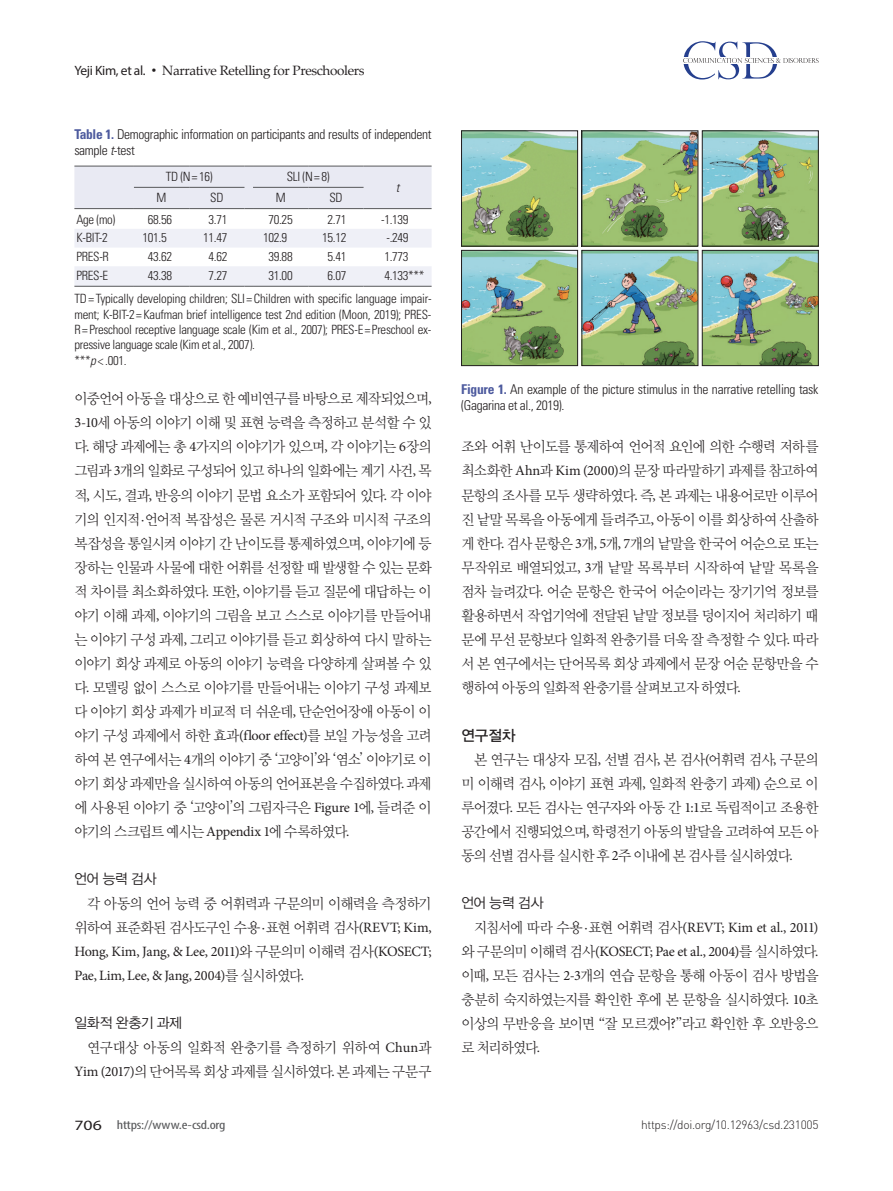
<style>
.page{position:relative;width:893px;height:1191px;background:#fff}
.page>*{position:absolute;margin:0;border:0;box-sizing:border-box;transform-origin:0 0}
.t1{font:15px "YDVYGO33";color:#231f20}
.t2{font:14.7px/24px "YDVY Mj O32";letter-spacing:-.055em;color:#231f20;text-align:justify;scale:.95 1}
.t3{font:14.7px/24px "YDVY Mj O32";letter-spacing:-.035em;color:#231f20;text-align:right;scale:.95 1}
.t4{font:14.25px/24px "Minion Pro";letter-spacing:-.015em;color:#231f20}
.t5{font:14.1px "YDVYGO32";letter-spacing:-.01em;color:#231f20}
.t6{font:300 condensed 13.5px/16.2px "Univers LT Std";letter-spacing:-.025em;color:#231f20}
.t7{font:13.5px "Palatino Linotype";letter-spacing:-.025em;color:#231f20}
.t8{font:300 condensed 12.75px/15.3px "Univers LT Std";letter-spacing:-.02em;color:#231f20}
.t9{font:condensed 12.75px "Myriad Pro";letter-spacing:-.015em;color:#57585a;scale:1.25 1}
.t10{font:italic 300 condensed 12.75px "Univers LT Std";color:#231f20}
.t11{font:300 12px "DIN Pro";letter-spacing:-.025em;color:#231f20}
.s1{font-family:"Myriad Pro"}
.s2{font-family:"Dotum"}
.s3{font-weight:700;color:#4d5a9e}
.s4{font-style:italic}
.s5{font-family:"Minion Pro";font-size:14.25px}
.s6{font-family:"Batang"}
.s7{font-family:"YDVY Mj O32";font-size:14.7px}
.s8{font-stretch:normal;font-size:14.25px;color:#231f20}
</style>
<div class="page">
<svg style="left:683px;top:41px;width:135px;height:38px"></svg>
<div style="left:74px;top:166px;width:358px;height:43px;background:#e9eaf3"></div>
<hr style="left:253px;top:208px;width:55px;height:1px;background:#57585a">
<hr style="left:308px;top:208px;width:56px;height:1px;background:#57585a">
<hr style="left:364px;top:208px;width:68px;height:1px;background:#57585a">
<svg style="left:74px;top:229px;width:358px;height:58px"></svg>
<hr style="left:253px;top:286px;width:55px;height:1px;background:#57585a">
<hr style="left:308px;top:286px;width:56px;height:1px;background:#57585a">
<hr style="left:364px;top:286px;width:68px;height:1px;background:#57585a">
<img style="left:463px;top:133px;width:113px;height:111px">
<div style="left:461px;top:131px;width:117px;height:115px;border:1px solid #231f20"></div>
<img style="left:584px;top:133px;width:112px;height:111px">
<img style="left:704px;top:133px;width:113px;height:111px">
<div style="left:702px;top:131px;width:117px;height:115px;border:1px solid #231f20"></div>
<img style="left:463px;top:252px;width:113px;height:112px">
<div style="left:461px;top:250px;width:117px;height:116px;border:1px solid #231f20"></div>
<img style="left:584px;top:252px;width:112px;height:112px">
<div style="left:582px;top:250px;width:116px;height:116px;border:1px solid #231f20"></div>
<img style="left:704px;top:252px;width:113px;height:112px">
<div style="left:702px;top:250px;width:117px;height:116px;border:1px solid #231f20"></div>
<p class="t7" style="left:74px;top:61px;width:292px"><span class="s1">Yeji Kim, et al.</span> <span class="s2">•</span> Narrative Retelling for Preschoolers</p>
<p class="t6" style="left:74px;top:126px;width:359px"><span class="s3">Table 1.</span> Demographic information on participants and results of independent sample <span class="s4">t</span>-test</p>
<p class="t8" style="left:166px;top:169px;width:48px">TD (N= 16)</p>
<p class="t8" style="left:287px;top:169px;width:44px">SLI (N= 8)</p>
<p class="t10" style="left:396px;top:179px;width:5px">t</p>
<p class="t8" style="left:157px;top:190px;width:11px">M</p>
<p class="t8" style="left:210px;top:190px;width:15px">SD</p>
<p class="t8" style="left:276px;top:190px;width:11px">M</p>
<p class="t8" style="left:329px;top:190px;width:15px">SD</p>
<p class="t8" style="left:77px;top:211px;width:40px">Age (mo)</p>
<p class="t8" style="left:148px;top:211px;width:26px">68.56</p>
<p class="t8" style="left:209px;top:211px;width:20px">3.71</p>
<p class="t8" style="left:268px;top:211px;width:26px">70.25</p>
<p class="t8" style="left:328px;top:211px;width:20px">2.71</p>
<p class="t8" style="left:381px;top:211px;width:29px">-1.139</p>
<p class="t8" style="left:77px;top:230px;width:33px">K-BIT-2</p>
<p class="t8" style="left:143px;top:230px;width:26px">101.5</p>
<p class="t8" style="left:203px;top:230px;width:26px">11.47</p>
<p class="t8" style="left:263px;top:230px;width:26px">102.9</p>
<p class="t8" style="left:322px;top:230px;width:26px">15.12</p>
<p class="t8" style="left:386px;top:230px;width:24px">-.249</p>
<p class="t8" style="left:77px;top:249px;width:34px">PRES-R</p>
<p class="t8" style="left:148px;top:249px;width:26px">43.62</p>
<p class="t8" style="left:209px;top:249px;width:20px">4.62</p>
<p class="t8" style="left:268px;top:249px;width:26px">39.88</p>
<p class="t8" style="left:328px;top:249px;width:20px">5.41</p>
<p class="t8" style="left:384px;top:249px;width:26px">1.773</p>
<p class="t8" style="left:77px;top:268px;width:33px">PRES-E</p>
<p class="t8" style="left:148px;top:268px;width:26px">43.38</p>
<p class="t8" style="left:209px;top:268px;width:20px">7.27</p>
<p class="t8" style="left:268px;top:268px;width:26px">31.00</p>
<p class="t8" style="left:328px;top:268px;width:20px">6.07</p>
<p class="t8" style="left:74px;top:263px;width:359px;line-height:23.7px;text-indent:310px">4.133***<br>TD = Typically developing children; SLI = Children with specific language impair-</p>
<p class="t8" style="left:74px;top:307px;width:358px">ment; K-BIT-2= Kaufman brief intelligence test 2nd edition (Moon, 2019); PRES-R= Preschool receptive language scale (Kim et al., 2007); PRES-E= Preschool ex&shy;pressive language scale (Kim et al., 2007).<br>***<span class="s4">p</span> &lt; .001.</p>
<p class="t2" style="left:74px;top:386px;width:377px">이중언어 아동을 대상으로 한 예비연구를 바탕으로 제작되었으며<span class="s5">, 3-10</span>세 아동의 이야기 이해 및 표현 능력을 측정하고 분석할 수 있 다<span class="s5">.</span> 해당 과제에는 총 <span class="s5">4</span>가지의 이야기가 있으며<span class="s5">,</span> 각 이야기는 <span class="s5">6</span>장의 그림과 <span class="s5">3</span>개의 일화로 구성되어 있고 하나의 일화에는 계기 사건<span class="s5">,</span> 목 적<span class="s5">,</span> 시도<span class="s5">,</span> 결과<span class="s5">,</span> 반응의 이야기 문법 요소가 포함되어 있다<span class="s5">.</span> 각 이야 기의 인지적<span class="s5">·</span>언어적 복잡성은 물론 거시적 구조와 미시적 구조의 복잡성을 통일시켜 이야기 간 난이도를 통제하였으며<span class="s5">,</span> 이야기에 등 장하는 인물과 사물에 대한 어휘를 선정할 때 발생할 수 있는 문화 적 차이를 최소화하였다<span class="s5">.</span> 또한<span class="s5">,</span> 이야기를 듣고 질문에 대답하는 이 야기 이해 과제<span class="s5">,</span> 이야기의 그림을 보고 스스로 이야기를 만들어내 는 이야기 구성 과제<span class="s5">,</span> 그리고 이야기를 듣고 회상하여 다시 말하는 이야기 회상 과제로 아동의 이야기 능력을 다양하게 살펴볼 수 있 다<span class="s5">.</span> 모델링 없이 스스로 이야기를 만들어내는 이야기 구성 과제보 다 이야기 회상 과제가 비교적 더 쉬운데<span class="s5">,</span> 단순언어장애 아동이 이 야기 구성 과제에서 하한 효과<span class="s5">(floor effect)</span>를 보일 가능성을 고려 하여 본 연구에서는 <span class="s5">4</span>개의 이야기 중 <span class="s6">‘</span>고양이<span class="s6">’</span>와 <span class="s6">‘</span>염소<span class="s6">’</span> 이야기로 이 야기 회상 과제만을 실시하여 아동의 언어표본을 수집하였다<span class="s5">.</span> 과제 에 사용된 이야기 중 <span class="s6">‘</span>고양이<span class="s6">’</span>의 그림자극은 <span class="s5">Figure 1</span>에<span class="s5">,</span> 들려준 이 야기의 스크립트 예시는 <span class="s5">Appendix 1</span>에 수록하였다<span class="s5">.</span></p>
<p class="t5" style="left:74px;top:869px;width:84px">언어 능력 검사</p>
<p class="t2" style="left:74px;top:890px;width:377px;text-align:right">각 아동의 언어 능력 중 어휘력과 구문의미 이해력을 측정하기 위하여 표준화된 검사도구인 수용<span class="s5">·</span>표현 어휘력 검사<span class="s5">(REVT; Kim,</span></p>
<p class="t4" style="left:74px;top:939px;width:359px">Hong, Kim, Jang, &amp; Lee, 2011)<span class="s7">와 구문의미 이해력 검사</span>(KOSECT;<br>Pae, Lim, Lee, &amp; Jang, 2004)<span class="s7">를 실시하였다</span>.</p>
<p class="t5" style="left:74px;top:1013px;width:109px">일화적 완충기 과제</p>
<p class="t3" style="left:74px;top:1034px;width:377px">연구대상 아동의 일화적 완충기를 측정하기 위하여 <span class="s5">Chun</span>과<br><span class="s5">Yim (2017)</span>의 단어목록 회상 과제를 실시하였다<span class="s5">.</span> 본 과제는 구문구</p>
<p class="t6" style="left:461px;top:381px;width:359px"><span class="s3">Figure 1.</span> An example of the picture stimulus in the narrative retelling task (Gagarina et al., 2019).</p>
<p class="t2" style="left:461px;top:434px;width:377px">조와 어휘 난이도를 통제하여 언어적 요인에 의한 수행력 저하를 최소화한 <span class="s5">Ahn</span>과 <span class="s5">Kim (2000)</span>의 문장 따라말하기 과제를 참고하여 문항의 조사를 모두 생략하였다<span class="s5">.</span> 즉<span class="s5">,</span> 본 과제는 내용어로만 이루어 진 낱말 목록을 아동에게 들려주고<span class="s5">,</span> 아동이 이를 회상하여 산출하 게 한다<span class="s5">.</span> 검사 문항은 <span class="s5">3</span>개<span class="s5">, 5</span>개<span class="s5">, 7</span>개의 낱말을 한국어 어순으로 또는 무작위로 배열되었고<span class="s5">, 3</span>개 낱말 목록부터 시작하여 낱말 목록을 점차 늘려갔다<span class="s5">.</span> 어순 문항은 한국어 어순이라는 장기기억 정보를 활용하면서 작업기억에 전달된 낱말 정보를 덩이지어 처리하기 때 문에 무선 문항보다 일화적 완충기를 더욱 잘 측정할 수 있다<span class="s5">.</span> 따라 서 본 연구에서는 단어목록 회상 과제에서 문장 어순 문항만을 수 행하여 아동의 일화적 완충기를 살펴보고자 하였다<span class="s5">.</span></p>
<p class="t1" style="left:461px;top:725px;width:55px">연구절차</p>
<p class="t2" style="left:461px;top:746px;width:377px;text-indent:13px">본 연구는 대상자 모집<span class="s5">,</span> 선별 검사<span class="s5">,</span> 본 검사<span class="s5">(</span>어휘력 검사<span class="s5">,</span> 구문의 미 이해력 검사<span class="s5">,</span> 이야기 표현 과제<span class="s5">,</span> 일화적 완충기 과제<span class="s5">)</span> 순으로 이 루어졌다<span class="s5">.</span> 모든 검사는 연구자와 아동 간 <span class="s5">1:1</span>로 독립적이고 조용한 공간에서 진행되었으며<span class="s5">,</span> 학령전기 아동의 발달을 고려하여 모든 아 동의 선별 검사를 실시한 후 <span class="s5">2</span>주 이내에 본 검사를 실시하였다<span class="s5">.</span></p>
<p class="t5" style="left:461px;top:893px;width:84px">언어 능력 검사</p>
<p class="t4" style="left:461px;top:915px;width:359px;text-align:right"><span class="s7">지침서에 따라 수용</span>·<span class="s7">표현 어휘력 검사</span>(REVT; Kim et al., 2011) <span class="s7">와 구문의미 이해력 검사</span>(KOSECT; Pae et al., 2004)<span class="s7">를 실시하였다</span>.</p>
<p class="t2" style="left:461px;top:962px;width:377px">이때<span class="s5">,</span> 모든 검사는 <span class="s5">2-3</span>개의 연습 문항을 통해 아동이 검사 방법을 충분히 숙지하였는지를 확인한 후에 본 문항을 실시하였다<span class="s5">. 10</span>초 이상의 무반응을 보이면 <span class="s6">“</span>잘 모르겠어<span class="s5">?</span><span class="s6">”</span>라고 확인한 후 오반응으 로 처리하였다<span class="s5">.</span></p>
<p class="t9" style="left:74px;top:1117px;width:122px"><span class="s8">706</span> https://www.e-csd.org</p>
<p class="t11" style="left:641px;top:1116px;width:179px">https://doi.org/10.12963/csd.231005</p>
</div>
